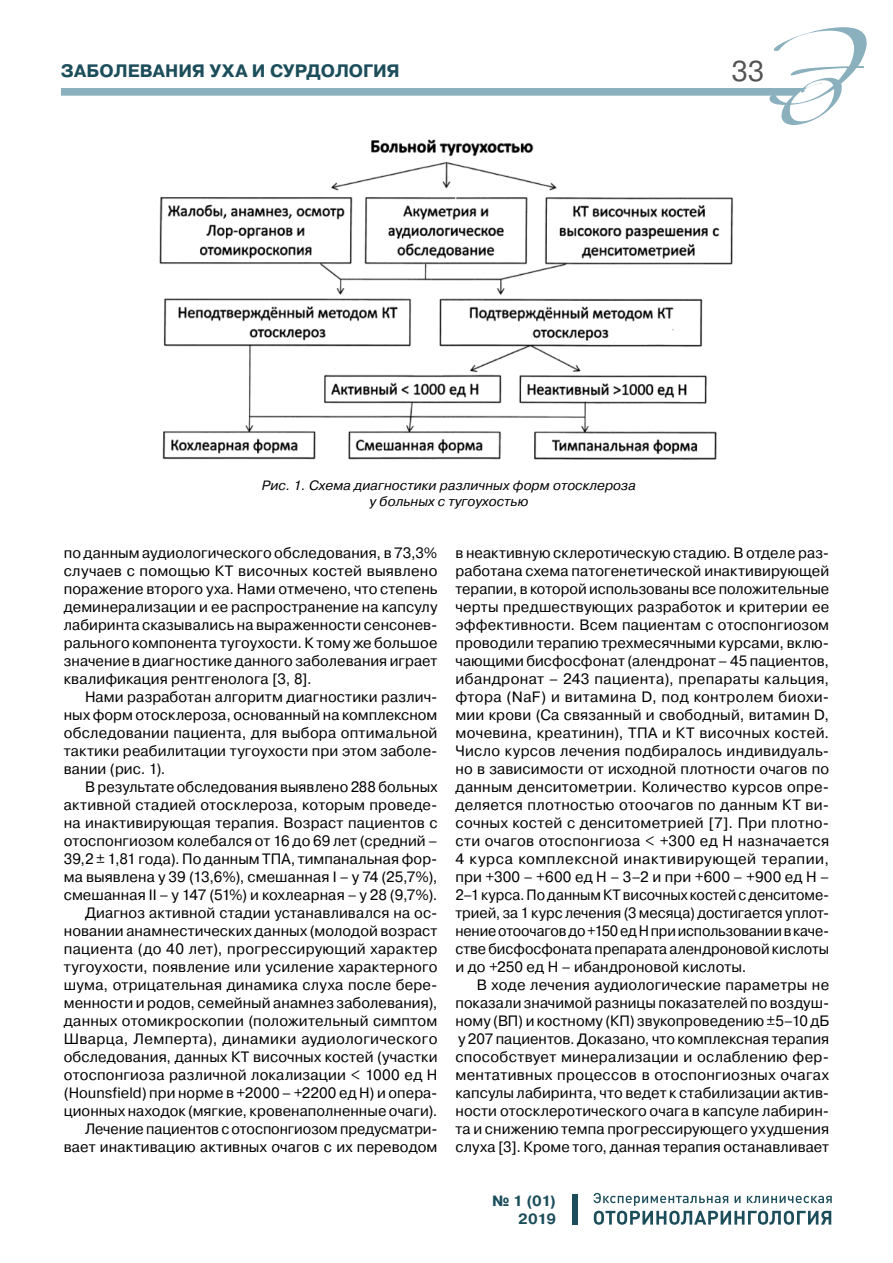
<style>
.page{position:relative;width:893px;height:1263px;background:#fff}
.page>*{position:absolute;margin:0;border:0;box-sizing:border-box;transform-origin:0 0}
.t1{font:28.5px "Pragmatica C";color:#515254}
.t2{font:700 18px "Pragmatica C";color:#1b4d5b}
.t3{font:15px/18px "Pragmatica C";letter-spacing:.01em;color:#000;text-align:justify}
.t4{font:700 14.85px/17.5px "Pragmatica C";letter-spacing:-.03em;color:#1b4d5b;text-align:right}
.t5{font:italic 13.5px/16.2px "Pragmatica C";letter-spacing:.005em;color:#000;text-align:center}
</style>
<div class="page">
<svg style="left:61px;top:27px;width:806px;height:98px"></svg>
<svg style="left:594px;top:1193px;width:238px;height:32px"></svg>
<div style="left:572px;top:1194px;width:5px;height:31px;background:#1b4d5b"></div>
<img style="left:159px;top:139px;width:574px;height:321px">
<p class="t2" style="left:61px;top:61px;width:340px">ЗАБОЛЕВАНИЯ УХА И СУРДОЛОГИЯ</p>
<h1 class="t1" style="left:731px;top:55px;width:35px">33</h1>
<p class="t5" style="left:262px;top:477px;width:376px">Рис. 1. Схема диагностики различных форм отосклероза у больных с тугоухостью</p>
<p class="t3" style="left:64px;top:544px;width:375px">по данным аудиологического обследования, в 73,3% случаев с помощью КТ височных костей выявлено поражение второго уха. Нами отмечено, что степень деминерализации и ее распространение на капсулу лабиринта сказывались на выраженности сенсонев&shy;рального компонента тугоухости. К тому же большое значение в диагностике данного заболевания играет квалификация рентгенолога [3, 8].</p>
<p class="t3" style="left:64px;top:688px;width:375px;text-indent:21px">Нами разработан алгоритм диагностики различ&shy;ных форм отосклероза, основанный на комплексном обследовании пациента, для выбора оптимальной тактики реабилитации тугоухости при этом заболе&shy;вании (рис. 1).</p>
<p class="t3" style="left:64px;top:778px;width:375px;text-align:right">В результате обследования выявлено 288 больных активной стадией отосклероза, которым проведе&shy;на инактивирующая терапия. Возраст пациентов с отоспонгиозом колебался от 16 до 69 лет (средний – 39,2 ± 1,81 года). По данным ТПА, тимпанальная фор&shy;ма выявлена у 39 (13,6%), смешанная I – у 74 (25,7%), смешанная II – у 147 (51%) и кохлеарная – у 28 (9,7%).<br>Диагноз активной стадии устанавливался на ос&shy;новании анамнестических данных (молодой возраст пациента (до 40 лет), прогрессирующий характер тугоухости, появление или усиление характерного шума, отрицательная динамика слуха после бере&shy;менности и родов, семейный анамнез заболевания), данных отомикроскопии (положительный симптом Шварца, Лемперта), динамики аудиологического обследования, данных КТ височных костей (участки отоспонгиоза различной локализации &lt; 1000 ед H (Hounsfield) при норме в +2000 – +2200 ед Н) и опера&shy;ционных находок (мягкие, кровенаполненные очаги).<br>Лечение пациентов с отоспонгиозом предусматри&shy;вает инактивацию активных очагов с их переводом</p>
<p class="t3" style="left:455px;top:544px;width:375px">в неактивную склеротическую стадию. В отделе раз&shy;работана схема патогенетической инактивирующей терапии, в которой использованы все положительные черты предшествующих разработок и критерии ее эффективности. Всем пациентам с отоспонгиозом проводили терапию трехмесячными курсами, вклю&shy;чающими бисфосфонат (алендронат – 45 пациентов, ибандронат – 243 пациента), препараты кальция, фтора (NaF) и витамина D, под контролем биохи&shy;мии крови (Ca связанный и свободный, витамин D, мочевина, креатинин), ТПА и КТ височных костей.<br>Число курсов лечения подбиралось индивидуаль&shy;но в зависимости от исходной плотности очагов по данным денситометрии. Количество курсов опре&shy;деляется плотностью отоочагов по данным КТ ви&shy;сочных костей с денситометрией [7]. При плотно&shy;сти очагов отоспонгиоза &lt; +300 ед H назначается 4 курса комплексной инактивирующей терапии, при +300 – +600 ед H – 3–2 и при +600 – +900 ед H – 2–1 курса. По данным КТ височных костей с денситоме&shy;трией, за 1 курс лечения (3 месяца) достигается уплот&shy;нение отоочагов до +150ед H при использовании в каче&shy;стве бисфосфоната препарата алендроновой кислоты и до +250 ед H – ибандроновой кислоты.</p>
<p class="t3" style="left:455px;top:976px;width:375px;text-indent:21px">В ходе лечения аудиологические параметры не показали значимой разницы показателей по воздуш&shy;ному (ВП) и костному (КП) звукопроведению ±5–10 дБ у 207 пациентов. Доказано, что комплексная терапия способствует минерализации и ослаблению фер&shy;ментативных процессов в отоспонгиозных очагах капсулы лабиринта, что ведет к стабилизации актив&shy;ности отосклеротического очага в капсуле лабирин&shy;та и снижению темпа прогрессирующего ухудшения слуха [3]. Кроме того, данная терапия останавливает</p>
<p class="t4" style="left:492px;top:1192px;width:65px">№ 1 (01)<br>2019</p>
</div>
